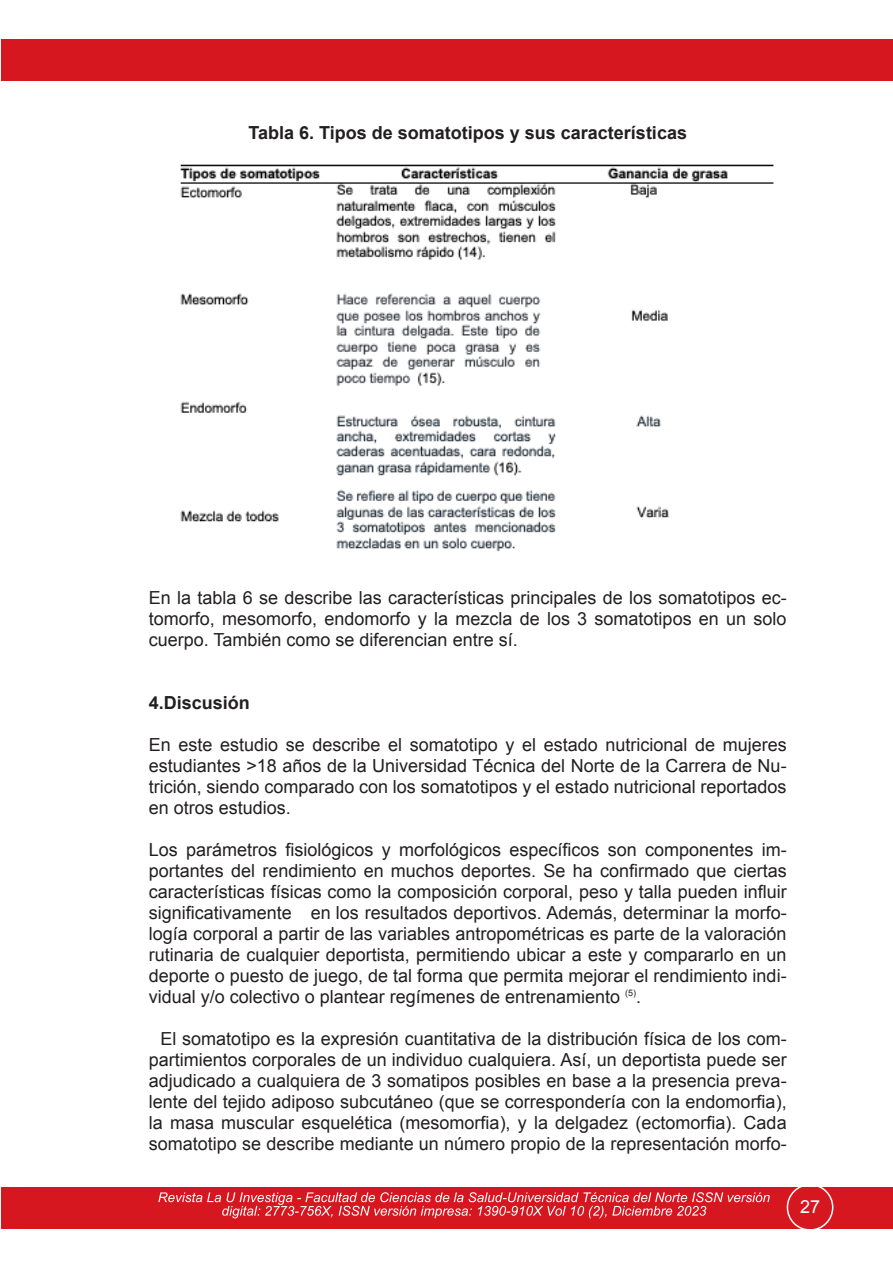
<style>
.page{position:relative;width:893px;height:1276px;background:#fff}
.page>*{position:absolute;margin:0;border:0;box-sizing:border-box;transform-origin:0 0}
.t1{font:18px/21px "Arial";color:#231f20;text-align:justify}
.t2{font:700 18px "Arial";color:#231f20}
.t3{font:18px "Arial";color:#fff}
</style>
<div class="page">
<div style="left:1px;top:40px;width:891px;height:41px;background:#d7171f"></div>
<div style="left:2px;top:1187px;width:891px;height:41px;background:#d7171f"></div>
<svg style="left:158px;top:1192px;width:612px;height:26px"></svg>
<div style="left:787px;top:1184px;width:46px;height:46px;border:2px solid #fff;border-radius:50%"></div>
<img style="left:180px;top:164px;width:594px;height:388px">
<p class="t2" style="left:248px;top:120px;width:440px">Tabla 6. Tipos de somatotipos y sus características</p>
<p class="t1" style="left:149px;top:587px;width:639px">En la tabla 6 se describe las características principales de los somatotipos ec&shy;tomorfo, mesomorfo, endomorfo y la mezcla de los 3 somatotipos en un solo cuerpo. También como se diferencian entre sí.</p>
<p class="t2" style="left:149px;top:691px;width:103px">4.Discusión</p>
<p class="t1" style="left:149px;top:734px;width:639px">En este estudio se describe el somatotipo y el estado nutricional de mujeres estudiantes &gt;18 años de la Universidad Técnica del Norte de la Carrera de Nu&shy;trición, siendo comparado con los somatotipos y el estado nutricional reportados en otros estudios.</p>
<p class="t1" style="left:149px;top:839px;width:639px">Los parámetros fisiológicos y morfológicos específicos son componentes im&shy;portantes del rendimiento en muchos deportes. Se ha confirmado que ciertas características físicas como la composición corporal, peso y talla pueden influir significativamente en los resultados deportivos. Además, determinar la morfo&shy;logía corporal a partir de las variables antropométricas es parte de la valoración rutinaria de cualquier deportista, permitiendo ubicar a este y compararlo en un deporte o puesto de juego, de tal forma que permita mejorar el rendimiento indi&shy;vidual y/o colectivo o plantear regímenes de entrenamiento <sup>(5)</sup>.</p>
<p class="t1" style="left:149px;top:1028px;width:639px;text-indent:12px">El somatotipo es la expresión cuantitativa de la distribución física de los com&shy;partimientos corporales de un individuo cualquiera. Así, un deportista puede ser adjudicado a cualquiera de 3 somatipos posibles en base a la presencia preva&shy;lente del tejido adiposo subcutáneo (que se correspondería con la endomorfia), la masa muscular esquelética (mesomorfia), y la delgadez (ectomorfia). Cada somatotipo se describe mediante un número propio de la representación morfo-</p>
<p class="t3" style="left:800px;top:1194px;width:22px">27</p>
</div>
